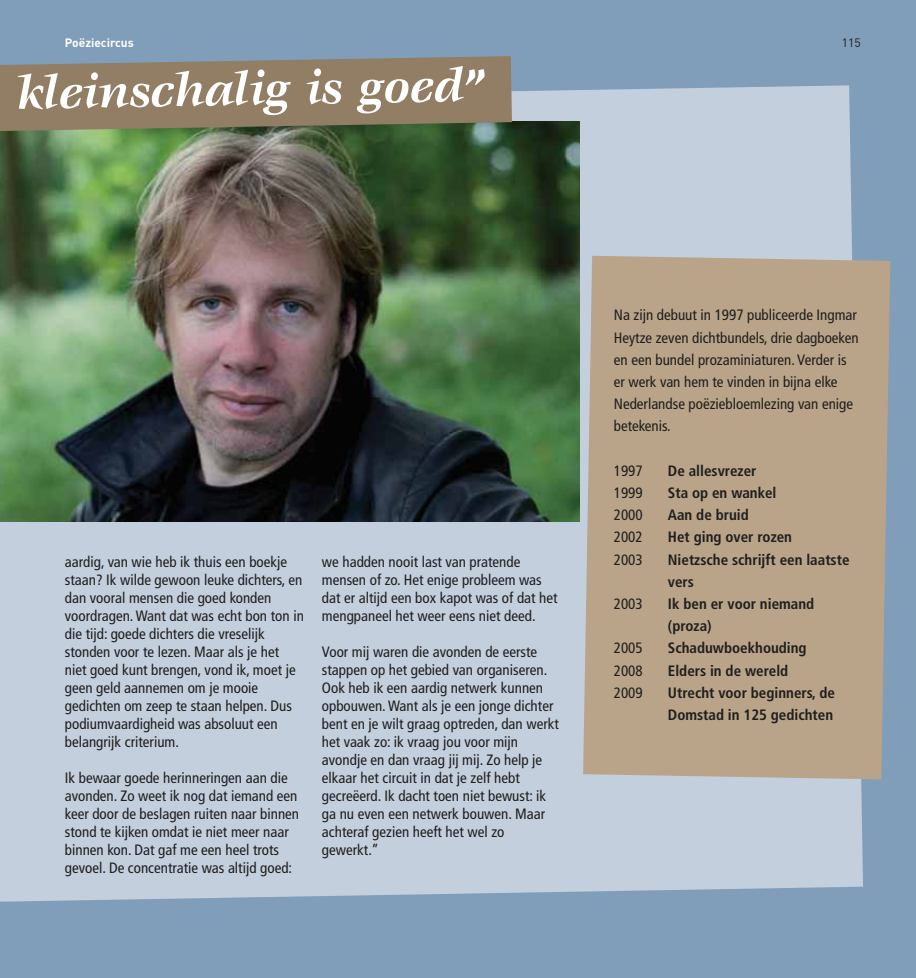
<style>
.page{position:relative;width:916px;height:978px;background:#fff}
.page>*{position:absolute;margin:0;border:0;box-sizing:border-box;transform-origin:0 0}
.t1{font:italic 700 49.5px "Veljovic";color:#fff}
.t2{font:condensed 15px/18px "Frutiger LT Std";color:#201e1d}
.t3{font:700 condensed 15px/22.2px "Frutiger LT Std";color:#201e1d}
.t4{font:700 12px "DIN";color:#fff}
.t5{font:12px "DIN";color:#201e1d}
</style>
<div class="page">
<div style="left:0;top:0;width:915px;height:978px;background:#809db9"></div>
<div style="left:0;top:85px;width:862px;height:817px;background:#c3cfdd"></div>
<div style="left:583px;top:256px;width:307px;height:523px;background:#b9a489"></div>
<img style="left:0;top:122px;width:579px;height:400px">
<svg style="left:0;top:56px;width:512px;height:76px;background:#8a7e66"></svg>
<p class="t4" style="left:65px;top:39px;width:70px">Poëziecircus</p>
<p class="t5" style="left:841px;top:39px;width:20px">115</p>
<h1 class="t1" style="left:17px;top:74px;width:468px;rotate:-1deg">kleinschalig is goed”</h1>
<p class="t2" style="left:65px;top:554px;width:240px">aardig, van wie heb ik thuis een boekje staan? Ik wilde gewoon leuke dichters, en dan vooral mensen die goed konden voordragen. Want dat was echt bon ton in die tijd: goede dichters die vreselijk stonden voor te lezen. Maar als je het niet goed kunt brengen, vond ik, moet je geen geld aannemen om je mooie gedichten om zeep te staan helpen. Dus podiumvaardigheid was absoluut een belangrijk criterium.</p>
<p class="t2" style="left:65px;top:770px;width:236px">Ik bewaar goede herinneringen aan die avonden. Zo weet ik nog dat iemand een keer door de beslagen ruiten naar binnen stond te kijken omdat ie niet meer naar binnen kon. Dat gaf me een heel trots gevoel. De concentratie was altijd goed:</p>
<p class="t2" style="left:322px;top:554px;width:237px">we hadden nooit last van pratende mensen of zo. Het enige probleem was dat er altijd een box kapot was of dat het mengpaneel het weer eens niet deed.</p>
<p class="t2" style="left:322px;top:644px;width:238px">Voor mij waren die avonden de eerste stappen op het gebied van organiseren.<br>Ook heb ik een aardig netwerk kunnen opbouwen. Want als je een jonge dichter bent en je wilt graag optreden, dan werkt het vaak zo: ik vraag jou voor mijn avondje en dan vraag jij mij. Zo help je elkaar het circuit in dat je zelf hebt gecreëerd. Ik dacht toen niet bewust: ik ga nu even een netwerk bouwen. Maar achteraf gezien heeft het wel zo gewerkt.”</p>
<p class="t2" style="left:613px;top:305px;width:246px;line-height:22.2px">Na zijn debuut in 1997 publiceerde Ingmar Heytze zeven dichtbundels, drie dagboeken en een bundel prozaminiaturen. Verder is er werk van hem te vinden in bijna elke Nederlandse poëziebloemlezing van enige betekenis.</p>
<p class="t2" style="left:613px;top:462px;width:30px">1997</p>
<p class="t3" style="left:667px;top:460px;width:90px">De allesvrezer</p>
<p class="t2" style="left:613px;top:485px;width:30px">1999</p>
<p class="t3" style="left:667px;top:483px;width:110px">Sta op en wankel</p>
<p class="t2" style="left:613px;top:507px;width:30px">2000</p>
<p class="t3" style="left:667px;top:505px;width:82px">Aan de bruid</p>
<p class="t2" style="left:613px;top:529px;width:30px">2002</p>
<p class="t3" style="left:667px;top:527px;width:126px">Het ging over rozen</p>
<p class="t2" style="left:613px;top:551px;width:30px">2003</p>
<p class="t3" style="left:667px;top:549px;width:183px">Nietzsche schrijft een laatste vers</p>
<p class="t2" style="left:613px;top:596px;width:30px">2003</p>
<p class="t3" style="left:667px;top:594px;width:148px">Ik ben er voor niemand (proza)</p>
<p class="t2" style="left:613px;top:640px;width:30px">2005</p>
<p class="t3" style="left:667px;top:638px;width:140px">Schaduwboekhouding</p>
<p class="t2" style="left:613px;top:662px;width:30px">2008</p>
<p class="t3" style="left:667px;top:660px;width:122px">Elders in de wereld</p>
<p class="t2" style="left:613px;top:684px;width:30px">2009</p>
<p class="t3" style="left:667px;top:682px;width:168px">Utrecht voor beginners, de<br>Domstad in 125 gedichten</p>
</div>
